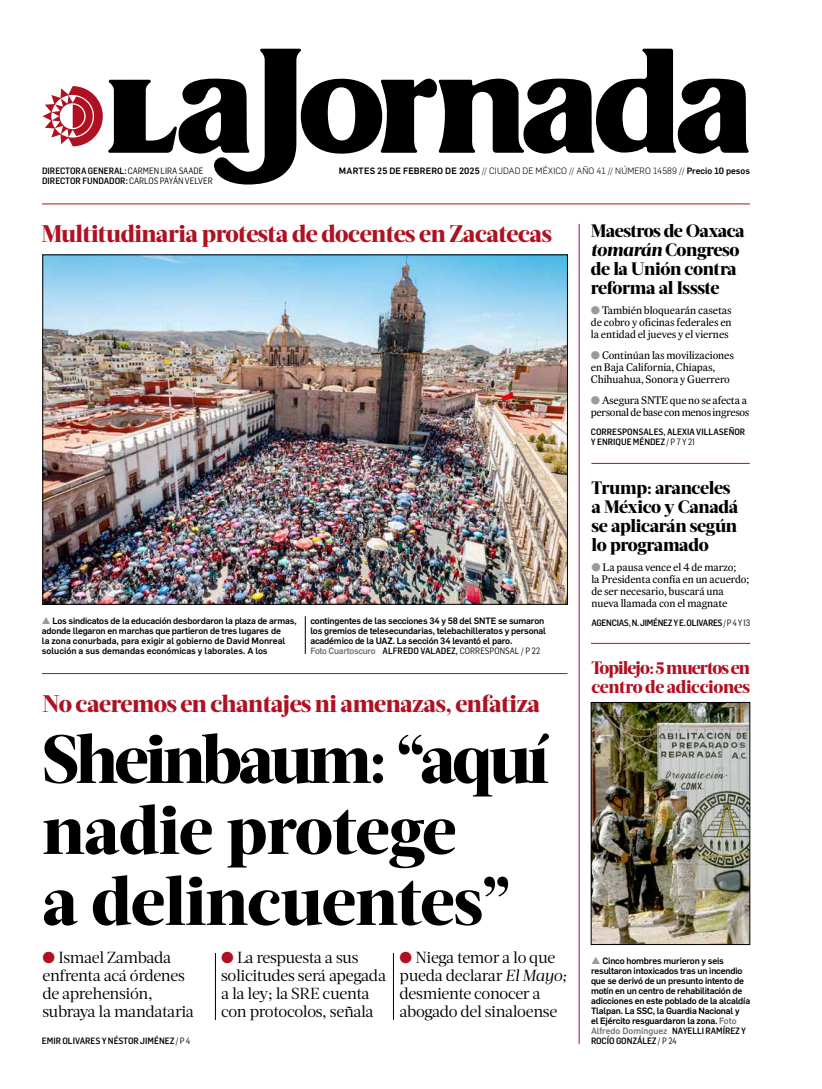
<style>
.page{position:relative;width:822px;height:1089px;background:#fff}
.page>*{position:absolute;margin:0;border:0;box-sizing:border-box;transform-origin:0 0}
.t1{font:800 68px/71px "Acta Headline";letter-spacing:-.015em;color:#000}
.t2{font:800 24px "Acta Headline";letter-spacing:-.02em;color:#af1122}
.t3{font:800 18px/19px "Acta Headline";letter-spacing:-.02em;color:#000}
.t4{font:800 18px/19px "Acta Headline";letter-spacing:-.04em;color:#af1122}
.t5{font:16px/18px "Acta Deck";letter-spacing:-.02em;color:#000}
.t6{font:11px/12px "Expresso Tx";letter-spacing:-.01em;color:#000}
.t7{font:11px/12px "Expresso Tx";letter-spacing:-.03em;color:#000}
.t8{font:500 9px/10px "Flama";letter-spacing:-.02em;color:#000}
.t9{font:500 9px/10px "Flama";color:#000}
.t10{font:500 9px/10px "Flama Semicond";color:#000}
.t11{font:300 9px "Flama";letter-spacing:.01em;color:#000}
.t12{font:9px "Flama Semicond";color:#000}
.t13{font:500 9px "Flama Semicond";letter-spacing:-.03em;color:#000}
.s1{font-weight:400}
.s2{font-weight:500}
.s3{color:#959c9d}
.s4{font-family:"Flama";font-weight:500;color:#6d7373}
.s5{color:#af1122}
.s6{font-style:italic}
.s7{color:#6d7373}
.s8{font-family:"Flama Semicond"}
</style>
<div class="page">
<svg style="left:43px;top:49px;width:706px;height:136px"></svg>
<hr style="left:42px;top:203px;width:708px;height:1px;background:#af1122">
<hr style="left:579px;top:224px;width:1px;height:820px;background:#af1122">
<hr style="left:393px;top:953px;width:1px;height:67px;background:#000">
<hr style="left:215px;top:953px;width:1px;height:67px;background:#000">
<hr style="left:305px;top:616px;width:1px;height:38px;background:#000">
<img style="left:45px;top:257px;width:521px;height:346px">
<hr style="left:591px;top:643px;width:159px;height:1px;background:#af1122">
<hr style="left:42px;top:673px;width:526px;height:1px;background:#af1122">
<hr style="left:591px;top:463px;width:159px;height:1px;background:#af1122">
<img style="left:593px;top:704px;width:155px;height:239px">
<div style="left:591px;top:702px;width:159px;height:243px;border:1px solid #000"></div>
<p class="t10" style="left:42px;top:166px;width:163px">DIRECTORA GENERAL: <span class="s1">CARMEN LIRA SAADE</span></p>
<p class="t11" style="left:339px;top:164px;width:413px"><span class="s2">Martes 25 de febrero de 2025</span> // CIUDAD DE MÉXICO // AÑO 41 // NÚM ERO 14589 // <span class="s2">Precio 10 pesos</span></p>
<p class="t10" style="left:42px;top:176px;width:172px">DIRECTOR FUNDADOR: <span class="s1">CARLOS PAYÁN VELVER</span></p>
<h2 class="t2" style="left:41px;top:219px;width:512px">Multitudinaria protesta de docentes en Zacatecas</h2>
<p class="t9" style="left:42px;top:615px;width:256px"><span class="s3">▲</span> Los sindicatos de la educación desbordaron la plaza de armas, adonde llegaron en marchas que partieron de tres lugares de<br>la zona conurbada, para exigir al gobierno de David Monreal solución a sus demandas económicas y laborales. A los</p>
<p class="t8" style="left:310px;top:615px;width:237px">contingentes de las secciones 34 y 58 del SNTE se sumaron los gremios de telesecundarias, telebachilleratos y personal académico de la UAZ. La sección 34 levantó el paro.</p>
<p class="t12" style="left:310px;top:645px;width:231px"><span class="s4">Foto Cuartoscuro</span> <span class="s2">ALFREDO VALADEZ,</span> CORRESPONSAL / P 22</p>
<h2 class="t2" style="left:43px;top:689px;width:499px">No caeremos en chantajes ni amenazas, enfatiza</h2>
<h1 class="t1" style="left:42px;top:724px;width:508px">Sheinbaum: “aquí nadie protege<br>a delincuentes”</h1>
<h3 class="t5" style="left:42px;top:949px;width:153px"><span class="s5">●</span> Ismael Zambada enfrenta acá órdenes de aprehensión, subraya la mandataria</h3>
<h3 class="t5" style="left:221px;top:949px;width:167px"><span class="s5">●</span> La respuesta a sus solicitudes será apegada a la ley; la SRE cuenta con protocolos, señala</h3>
<h3 class="t5" style="left:400px;top:949px;width:169px"><span class="s5">●</span> Niega temor a lo que pueda declarar <span class="s6">El Mayo; </span>desmiente conocer a abogado del sinaloense</h3>
<p class="t10" style="left:42px;top:1036px;width:150px">EMIR OLIVARES Y NÉSTOR JIMÉNEZ <span class="s1">/ P 4</span></p>
<h3 class="t3" style="left:591px;top:222px;width:155px">Maestros de Oaxaca <span class="s6">tomarán</span> Congreso de la Unión contra reforma al Issste</h3>
<p class="t6" style="left:591px;top:304px;width:142px;text-align:justify"><span class="s3">●</span> También bloquearán casetas de cobro y oficinas federales en la entidad el jueves y el viernes</p>
<p class="t6" style="left:591px;top:349px;width:145px"><span class="s3">●</span> Continúan las movilizaciones en Baja California, Chiapas,<br>Chihuahua, Sonora y Guerrero</p>
<p class="t7" style="left:591px;top:394px;width:160px"><span class="s3">●</span> Asegura SNTE que no se afecta a personal de base con menos ingresos</p>
<p class="t10" style="left:591px;top:427px;width:156px">CORRESPONSALES, ALEXIA VILLASEÑOR<br>Y ENRIQUE MÉNDEZ <span class="s1">/ P 7 Y 21</span></p>
<h3 class="t3" style="left:591px;top:478px;width:148px">Trump: aranceles a México y Canadá se aplicarán según lo programado</h3>
<p class="t6" style="left:591px;top:561px;width:159px"><span class="s3">●</span> La pausa vence el 4 de marzo;<br>la Presidenta confía en un acuerdo; de ser necesario, buscará una nueva llamada con el magnate</p>
<p class="t13" style="left:591px;top:617px;width:160px">AGENCIAS, N. JIMÉNEZ Y E. OLIVARES <span class="s1">/ P 4 Y 13</span></p>
<h3 class="t4" style="left:591px;top:658px;width:160px">Topilejo: 5 muertos en centro de adicciones</h3>
<p class="t8" style="left:591px;top:955px;width:161px;text-indent:11px">Cinco hombres murieron y seis resultaron intoxicados tras un incendio que se derivó de un presunto intento de motín en un centro de rehabilitación de adicciones en este poblado de la alcaldía Tlalpan. La SSC, la Guardia Nacional y<br>el Ejército resguardaron la zona. <span class="s7">Foto Alfredo Domínguez</span> <span class="s8">NAYELLI RAMÍREZ Y</span></p>
<p class="t10" style="left:591px;top:1036px;width:87px">ROCÍO GONZÁLEZ <span class="s1">/ P 24</span></p>
</div>
